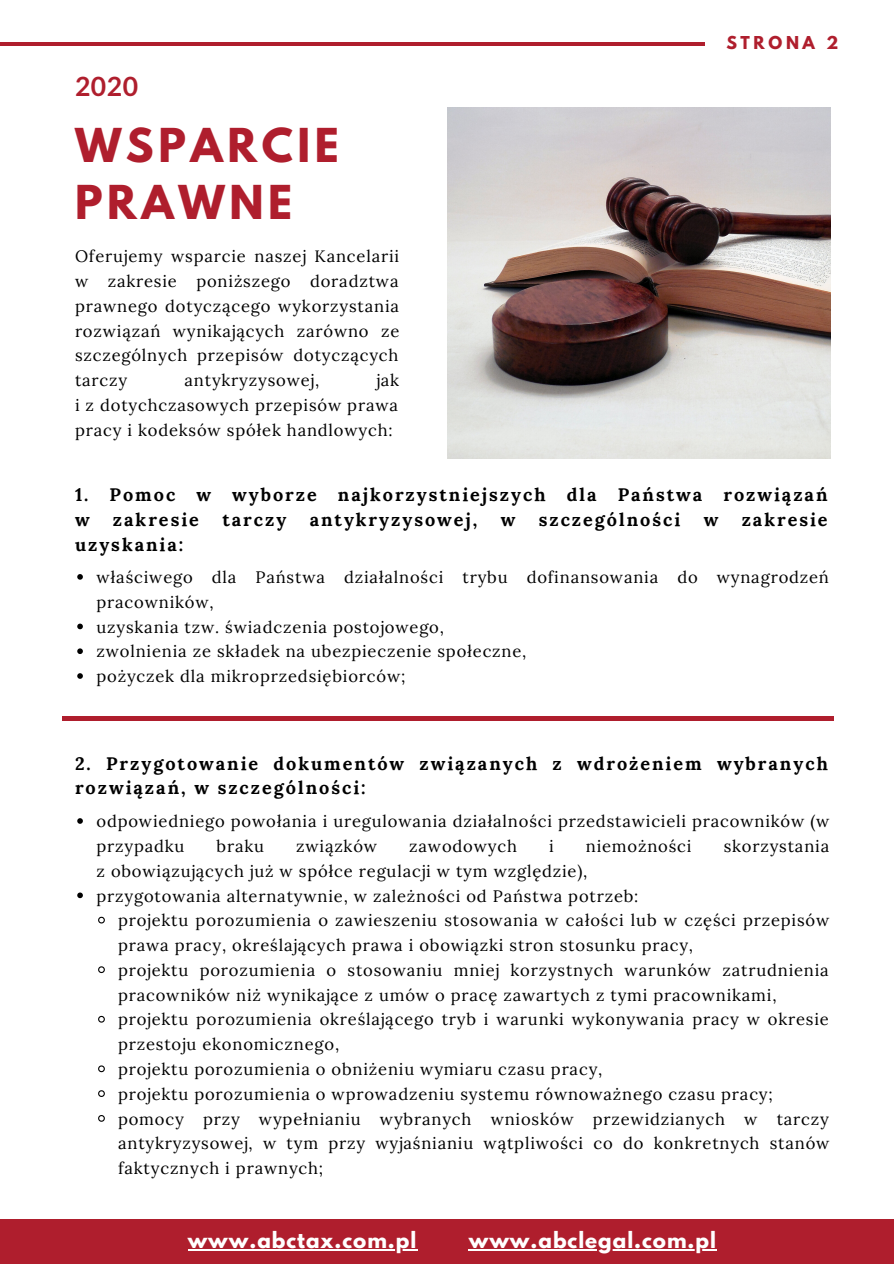
<style>
.page{position:relative;width:894px;height:1264px;background:#fff}
.page>*{position:absolute;margin:0;border:0;box-sizing:border-box;transform-origin:0 0}
.t1{font:700 41.4px/57.4px "League Spartan";letter-spacing:.11em;color:#af1e2d}
.t2{font:700 26.55px "Lato";color:#af1e2d}
.t3{font:700 19.8px "League Spartan";letter-spacing:.05em;color:#fff}
.t4{font:700 18px/24.8px "Lora";letter-spacing:.11em;color:#000}
.t5{font:16.5px/24.8px "Lora";letter-spacing:.05em;color:#000}
.t6{font:700 15.75px "League Spartan";letter-spacing:.23em;color:#af1e2d}
</style>
<div class="page">
<div style="left:0;top:1219px;width:893px;height:44px;background:#af1e2d"></div>
<hr style="left:0;top:42px;width:704px;height:3px;background:#af1e2d">
<svg style="left:77px;top:818px;width:6px;height:5px"></svg>
<svg style="left:77px;top:892px;width:6px;height:6px"></svg>
<svg style="left:98px;top:916px;width:7px;height:8px"></svg>
<svg style="left:98px;top:966px;width:7px;height:7px"></svg>
<svg style="left:98px;top:1015px;width:7px;height:8px"></svg>
<svg style="left:98px;top:1065px;width:7px;height:8px"></svg>
<svg style="left:98px;top:1090px;width:7px;height:7px"></svg>
<svg style="left:98px;top:1115px;width:7px;height:7px"></svg>
<hr style="left:62px;top:716px;width:771px;height:4px;background:#af1e2d">
<img style="left:447px;top:108px;width:383px;height:350px">
<svg style="left:77px;top:574px;width:6px;height:5px"></svg>
<svg style="left:77px;top:623px;width:6px;height:6px"></svg>
<svg style="left:77px;top:648px;width:6px;height:6px"></svg>
<svg style="left:77px;top:673px;width:6px;height:5px"></svg>
<hr style="left:188px;top:1249px;width:229px;height:1px;background:#fff">
<hr style="left:468px;top:1249px;width:248px;height:1px;background:#fff">
<h2 class="t2" style="left:75px;top:70px;width:65px">2020</h2>
<h1 class="t1" style="left:75px;top:122px;width:265px">WSPARCIE<br>PRAWNE</h1>
<p class="t5" style="left:75px;top:244px;width:326px;text-align:justify">Oferujemy wsparcie naszej Kancelarii w zakresie poniższego doradztwa prawnego dotyczącego wykorzystania rozwiązań wynikających zarówno ze szczególnych przepisów dotyczących tarczy</p>
<p class="t5" style="left:75px;top:368px;width:325px;text-align:justify;text-indent:301px">jak i z dotychczasowych przepisów prawa pracy i kodeksów spółek handlowych:</p>
<p class="t5" style="left:184px;top:368px;width:136px">antykryzysowej,</p>
<p class="t6" style="left:726px;top:34px;width:113px">STRONA 2</p>
<p class="t4" style="left:75px;top:482px;width:753px">1. Pomoc w wyborze najkorzystniejszych dla Państwa rozwiązań w</p>
<p class="t4" style="left:113px;top:507px;width:87px">zakresie</p>
<p class="t4" style="left:222px;top:507px;width:65px">tarczy</p>
<p class="t4" style="left:309px;top:507px;width:169px">antykryzysowej,</p>
<p class="t4" style="left:500px;top:507px;width:16px">w</p>
<p class="t4" style="left:538px;top:507px;width:143px">szczególności</p>
<p class="t4" style="left:703px;top:507px;width:16px">w</p>
<p class="t4" style="left:741px;top:507px;width:87px">zakresie</p>
<p class="t4" style="left:75px;top:531px;width:110px">uzyskania:</p>
<p class="t5" style="left:96px;top:564px;width:733px">właściwego dla Państwa działalności trybu dofinansowania do wynagrodzeń pracowników,<br>uzyskania tzw. świadczenia postojowego,<br>zwolnienia ze składek na ubezpieczenie społeczne,<br>pożyczek dla mikroprzedsiębiorców;</p>
<p class="t4" style="left:75px;top:750px;width:754px">2. Przygotowanie dokumentów związanych z wdrożeniem wybranych rozwiązań, w szczególności:</p>
<p class="t5" style="left:96px;top:808px;width:734px">odpowiedniego powołania i uregulowania działalności przedstawicieli pracowników (w przypadku</p>
<p class="t5" style="left:216px;top:833px;width:49px">braku</p>
<p class="t5" style="left:296px;top:833px;width:82px">związków</p>
<p class="t5" style="left:409px;top:833px;width:109px">zawodowych</p>
<p class="t5" style="left:549px;top:833px;width:6px">i</p>
<p class="t5" style="left:585px;top:833px;width:107px">niemożności</p>
<p class="t5" style="left:723px;top:833px;width:107px">skorzystania</p>
<p class="t5" style="left:96px;top:858px;width:492px">z obowiązujących już w spółce regulacji w tym względzie),</p>
<p class="t5" style="left:96px;top:883px;width:543px">przygotowania alternatywnie, w zależności od Państwa potrzeb:</p>
<p class="t5" style="left:118px;top:907px;width:712px">projektu porozumienia o zawieszeniu stosowania w całości lub w części przepisów</p>
<p class="t5" style="left:118px;top:932px;width:576px">prawa pracy, określających prawa i obowiązki stron stosunku pracy,</p>
<p class="t5" style="left:118px;top:957px;width:712px">projektu porozumienia o stosowaniu mniej korzystnych warunków zatrudnienia</p>
<p class="t5" style="left:118px;top:982px;width:659px">pracowników niż wynikające z umów o pracę zawartych z tymi pracownikami,</p>
<p class="t5" style="left:118px;top:1007px;width:712px">projektu porozumienia określającego tryb i warunki wykonywania pracy w okresie</p>
<p class="t5" style="left:118px;top:1031px;width:222px">przestoju ekonomicznego,</p>
<p class="t5" style="left:118px;top:1056px;width:485px">projektu porozumienia o obniżeniu wymiaru czasu pracy,</p>
<p class="t5" style="left:118px;top:1081px;width:656px">projektu porozumienia o wprowadzeniu systemu równoważnego czasu pracy;</p>
<p class="t5" style="left:118px;top:1106px;width:712px">pomocy przy wypełnianiu wybranych wniosków przewidzianych w tarczy</p>
<p class="t5" style="left:118px;top:1130px;width:712px">antykryzysowej, w tym przy wyjaśnianiu wątpliwości co do konkretnych stanów</p>
<p class="t5" style="left:118px;top:1155px;width:207px">faktycznych i prawnych;</p>
<p class="t3" style="left:188px;top:1230px;width:230px">www.abctax.com.pl</p>
<p class="t3" style="left:468px;top:1230px;width:248px">www.abclegal.com.pl</p>
</div>
